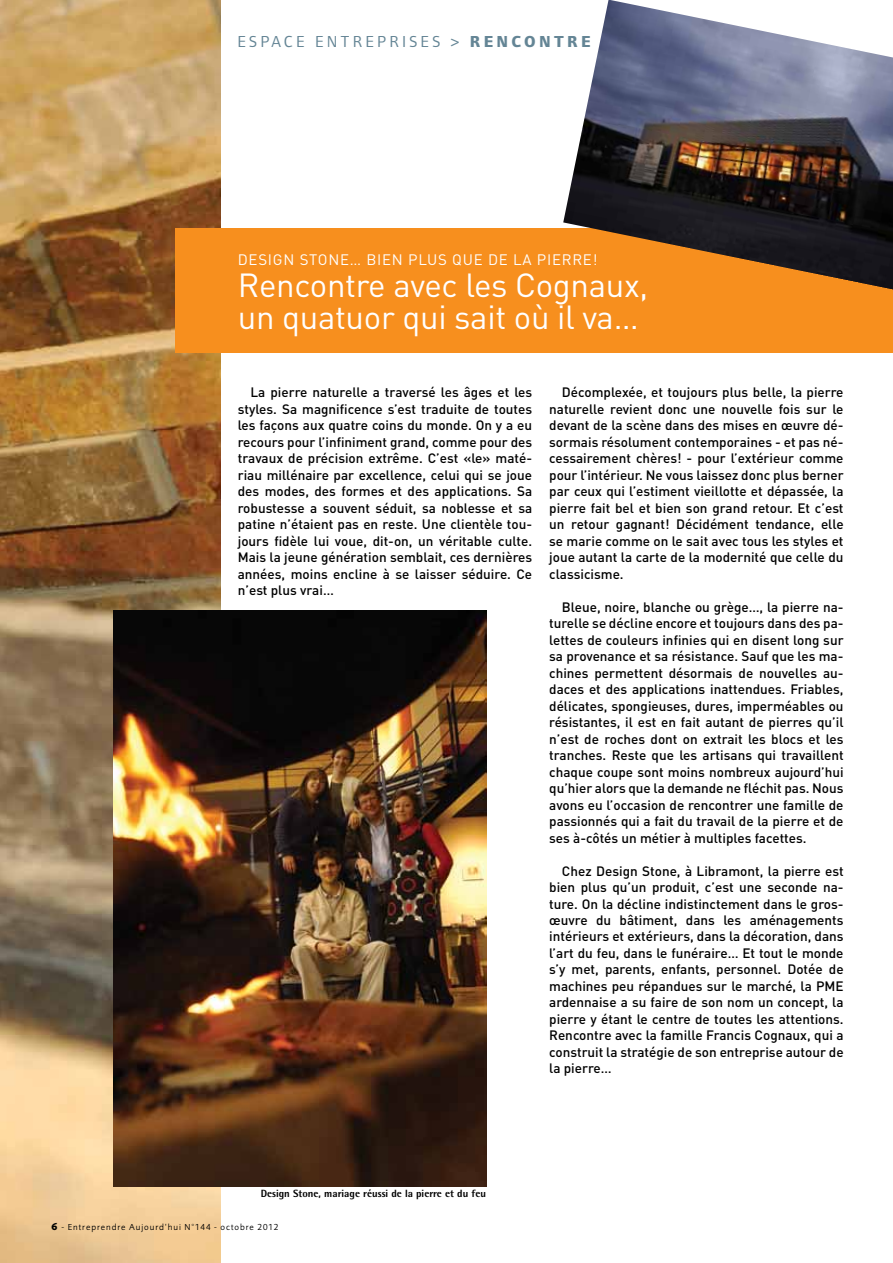
<style>
.page{position:relative;width:893px;height:1263px;background:#fff}
.page>*{position:absolute;margin:0;border:0;box-sizing:border-box;transform-origin:0 0}
.t1{font:33px/31.5px "DIN";letter-spacing:-.01em;color:#fff}
.t2{font:16.5px "Foundry Form Sans";letter-spacing:.2em;color:#648595}
.t3{font:15px "DIN";letter-spacing:.05em;color:#fff}
.t4{font:500 13.5px/16.5px "DIN";color:#000;text-align:justify}
.t5{font:800 10.5px "Rotis Semi Sans";color:#000}
.t6{font:9px "Foundry Sans";letter-spacing:.1em;color:#000}
.s1{font-weight:800}
.s2{font-weight:700;font-size:10.5px}
</style>
<div class="page">
<img style="left:0;top:0;width:220px;height:1263px">
<div style="left:175px;top:228px;width:718px;height:125px;background:#f78f1e"></div>
<img style="left:113px;top:611px;width:373px;height:576px">
<img style="left:563px;top:0;width:330px;height:289px">
<p class="t2" style="left:237px;top:32px;width:355px">ESPACE ENTREPRISES &gt; <span class="s1">RENCONTRE</span></p>
<p class="t3" style="left:238px;top:251px;width:361px">Design Stone… bien plus que de la pierre!</p>
<h1 class="t1" style="left:238px;top:269px;width:412px">Rencontre avec les Cognaux, un quatuor qui sait où il va…</h1>
<p class="t4" style="left:238px;top:383px;width:296px;text-indent:13px">La pierre naturelle a traversé les âges et les styles. Sa magnificence s’est traduite de toutes les façons aux quatre coins du monde. On y a eu recours pour l’infiniment grand, comme pour des travaux de précision extrême. C’est «le» maté&shy;riau millénaire par excellence, celui qui se joue des modes, des formes et des applications. Sa robustesse a souvent séduit, sa noblesse et sa patine n’étaient pas en reste. Une clientèle tou&shy;jours fidèle lui voue, dit-on, un véritable culte.<br>Mais la jeune génération semblait, ces dernières années, moins encline à se laisser séduire. Ce n’est plus vrai…</p>
<p class="t4" style="left:549px;top:383px;width:296px;text-indent:13px">Décomplexée, et toujours plus belle, la pierre naturelle revient donc une nouvelle fois sur le devant de la scène dans des mises en œuvre dé&shy;sormais résolument contemporaines - et pas né&shy;cessairement chères! - pour l’extérieur comme pour l’intérieur. Ne vous laissez donc plus berner par ceux qui l’estiment vieillotte et dépassée, la pierre fait bel et bien son grand retour. Et c’est un retour gagnant! Décidément tendance, elle se marie comme on le sait avec tous les styles et joue autant la carte de la modernité que celle du classicisme.</p>
<p class="t4" style="left:549px;top:598px;width:296px;text-indent:13px">Bleue, noire, blanche ou grège…, la pierre na&shy;turelle se décline encore et toujours dans des pa&shy;lettes de couleurs infinies qui en disent long sur sa provenance et sa résistance. Sauf que les ma&shy;chines permettent désormais de nouvelles au&shy;daces et des applications inattendues. Friables, délicates, spongieuses, dures, imperméables ou résistantes, il est en fait autant de pierres qu’il n’est de roches dont on extrait les blocs et les tranches. Reste que les artisans qui travaillent chaque coupe sont moins nombreux aujourd’hui qu’hier alors que la demande ne fléchit pas. Nous avons eu l’occasion de rencontrer une famille de passionnés qui a fait du travail de la pierre et de ses à-côtés un métier à multiples facettes.</p>
<p class="t4" style="left:549px;top:862px;width:296px;text-indent:13px">Chez Design Stone, à Libramont, la pierre est bien plus qu’un produit, c’est une seconde na&shy;ture. On la décline indistinctement dans le gros&shy;œuvre du bâtiment, dans les aménagements intérieurs et extérieurs, dans la décoration, dans l’art du feu, dans le funéraire… Et tout le monde s’y met, parents, enfants, personnel. Dotée de machines peu répandues sur le marché, la PME ardennaise a su faire de son nom un concept, la pierre y étant le centre de toutes les attentions.<br>Rencontre avec la famille Francis Cognaux, qui a construit la stratégie de son entreprise autour de la pierre…</p>
<p class="t5" style="left:261px;top:1187px;width:227px">Design Stone, mariage réussi de la pierre et du feu</p>
<p class="t6" style="left:51px;top:1222px;width:229px"><span class="s2">6</span> - Entreprendre Aujourd’hui N°144 - octobre 2012</p>
</div>
